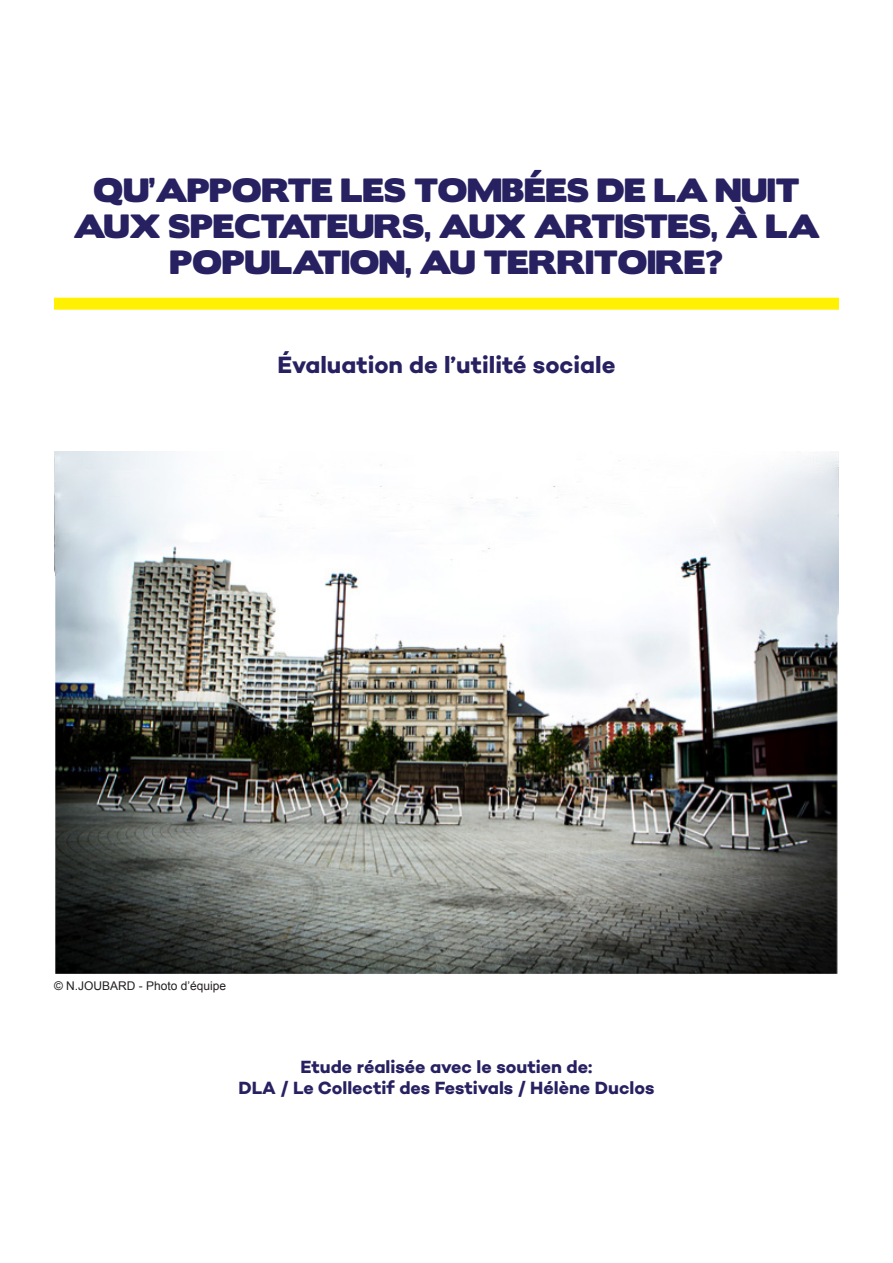
<style>
.page{position:relative;width:893px;height:1263px;background:#fff}
.page>*{position:absolute;margin:0;border:0;box-sizing:border-box;transform-origin:0 0}
.t1{font:30px/36px "Boris Black Bloxx";color:#272161;text-align:center}
.t2{font:700 24px "Campton";color:#272161}
.t3{font:700 18px/21.6px "Campton";color:#272161;text-align:center}
.t4{font:12px "Arial";color:#231f20}
</style>
<div class="page">
<img style="left:54px;top:451px;width:785px;height:523px">
<div style="left:54px;top:298px;width:785px;height:12px;background:#fff101"></div>
<p class="t1" style="left:74px;top:169px;width:747px">QU’APPORTE LES TOMBÉES DE LA NUIT<br>AUX SPECTATEURS, AUX ARTISTES, À LA<br>POPULATION, AU TERRITOIRE?</p>
<p class="t2" style="left:277px;top:349px;width:339px">Évaluation de l’utilité sociale</p>
<p class="t4" style="left:54px;top:979px;width:174px">© N.JOUBARD - Photo d’équipe</p>
<p class="t3" style="left:238px;top:1055px;width:417px">Etude réalisée avec le soutien de:<br>DLA / Le Collectif des Festivals / Hélène Duclos</p>
</div>
